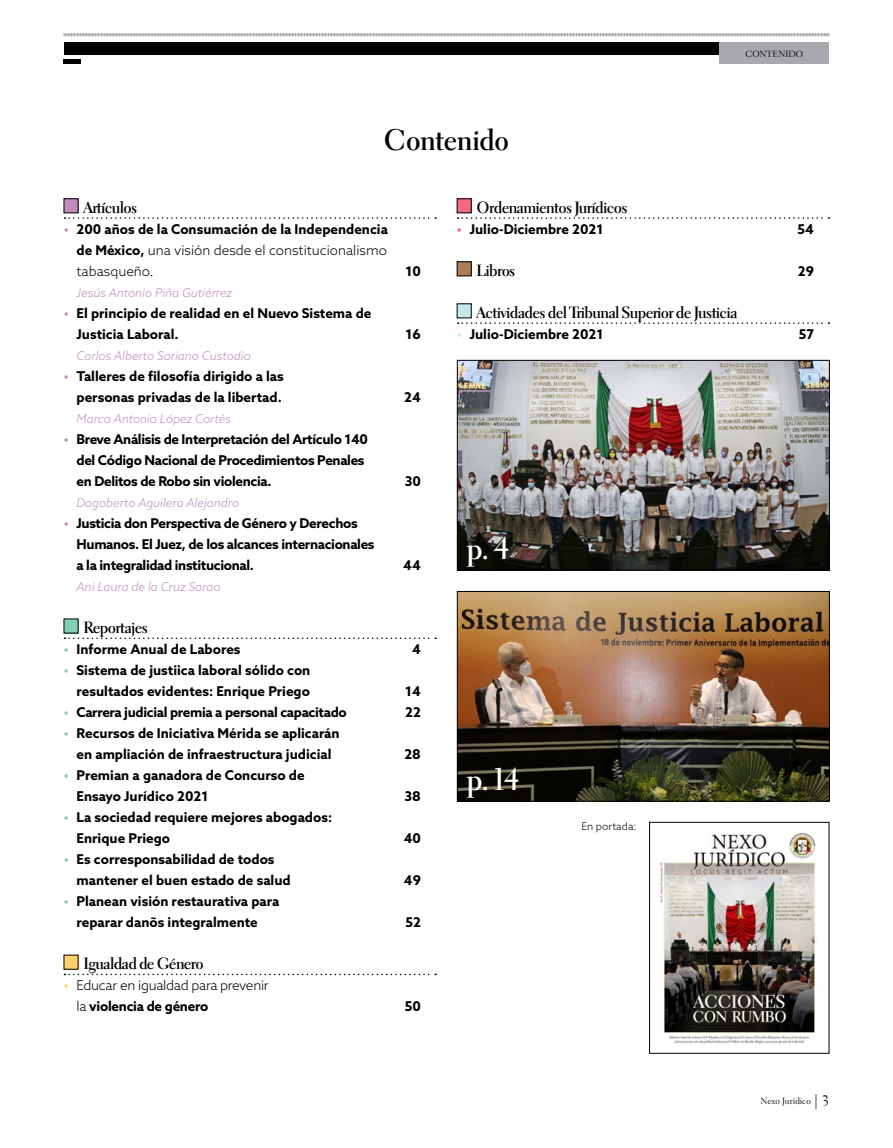
<style>
.page{position:relative;width:893px;height:1148px;background:#fff}
.page>*{position:absolute;margin:0;border:0;box-sizing:border-box;transform-origin:0 0}
.t1{font:31.5px "Electra LH Bold Display";color:#fff}
.t2{font:30px "Electra LH Bold Display";letter-spacing:.02em;color:#000}
.t3{font:16.5px "Electra LH Bold Display";color:#000}
.t4{font:700 13.5px/21px "Azo Sans";color:#000}
.t5{font:700 13.5px/21px "Azo Sans";letter-spacing:-.025em;color:#000}
.t6{font:300 13.5px/21px "Azo Sans";letter-spacing:-.02em;color:#000}
.t7{font:italic 300 12px "Azo Sans";color:#c18bbe}
.t8{font:300 10.5px "Azo Sans";color:#000}
.t9{font:9px "Electra LH";color:#000}
.t10{font:9px "Electra LH Regular Os F";color:#000}
.s1{color:#c18bbe}
.s2{font-weight:300}
.s3{color:#86ceb8}
.s4{font-weight:700;color:#ffd16e}
.s5{font-weight:700}
.s6{color:#f1697b}
.s7{color:#c4e7eb}
.s8{font-size:15px}
</style>
<div class="page">
<div style="left:64px;top:43px;width:655px;height:12px;background:#000"></div>
<hr style="left:64px;top:60px;width:17px;height:4px;background:#000">
<div style="left:719px;top:43px;width:110px;height:21px;background:#a7a9ac"></div>
<svg style="left:63px;top:33px;width:766px;height:4px;background:#c8c9cb"></svg>
<img style="left:660px;top:833px;width:157px;height:211px">
<div style="left:649px;top:822px;width:180px;height:231px;border:1px solid #000"></div>
<img style="left:459px;top:593px;width:369px;height:206px">
<div style="left:457px;top:591px;width:373px;height:210px;border:1px solid #000"></div>
<img style="left:459px;top:362px;width:369px;height:206px">
<div style="left:457px;top:360px;width:373px;height:210px;border:1px solid #000"></div>
<svg style="left:65px;top:217px;width:371px;height:2px"></svg>
<svg style="left:65px;top:637px;width:371px;height:2px"></svg>
<svg style="left:65px;top:973px;width:371px;height:2px"></svg>
<div style="left:64px;top:199px;width:14px;height:14px;background:#c18bbe"></div>
<div style="left:64px;top:198px;width:14px;height:15px;border:1px solid #000"></div>
<div style="left:64px;top:619px;width:14px;height:14px;background:#86ceb8"></div>
<div style="left:64px;top:955px;width:14px;height:14px;background:#ffd16e"></div>
<svg style="left:458px;top:217px;width:371px;height:2px"></svg>
<svg style="left:458px;top:322px;width:371px;height:2px"></svg>
<div style="left:457px;top:199px;width:14px;height:14px;background:#f1697b"></div>
<div style="left:457px;top:262px;width:14px;height:14px;background:#ad7c58"></div>
<div style="left:457px;top:261px;width:14px;height:15px;border:1px solid #000"></div>
<div style="left:457px;top:304px;width:14px;height:14px;background:#c4e7eb"></div>
<h2 class="t2" style="left:384px;top:122px;width:126px">Contenido</h2>
<p class="t10" style="left:746px;top:48px;width:59px">CONTENIDO</p>
<p class="t3" style="left:84px;top:198px;width:55px">Artículos</p>
<p class="t4" style="left:77px;top:218px;width:313px;text-align:justify;text-indent:-13px"><span class="s1">•</span> 200 años de la Consumación de la Independencia de México, <span class="s2">una visión desde el constitucionalismo tabasqueño.</span></p>
<p class="t7" style="left:77px;top:285px;width:157px">Jesús Antonio Piña Gutiérrez</p>
<p class="t4" style="left:77px;top:302px;width:296px;text-indent:-13px"><span class="s1">•</span> El principio de realidad en el Nuevo Sistema de<br>Justicia Laboral.</p>
<p class="t7" style="left:77px;top:348px;width:176px">Carlos Alberto Soriano Custodio</p>
<p class="t4" style="left:64px;top:365px;width:222px;text-align:right"><span class="s1">•</span> Talleres de filosofía dirigido a las personas privadas de la libertad.</p>
<p class="t7" style="left:77px;top:411px;width:156px">Marco Antonio López Cortés</p>
<p class="t5" style="left:77px;top:428px;width:293px;text-indent:-13px"><span class="s1">•</span> Breve Análisis de Interpretación del Artículo 140 del Código Nacional de Procedimientos Penales en Delitos de Robo sin violencia.</p>
<p class="t7" style="left:77px;top:495px;width:164px">Dagoberto Aguilera Alejandro</p>
<p class="t5" style="left:77px;top:512px;width:300px;text-indent:-13px"><span class="s1">•</span> Justicia don Perspectiva de Género y Derechos<br>Humanos. El Juez, de los alcances internacionales a la integralidad institucional.</p>
<p class="t4" style="left:405px;top:260px;width:17px">10</p>
<p class="t4" style="left:406px;top:323px;width:17px">16</p>
<p class="t4" style="left:404px;top:386px;width:18px">24</p>
<p class="t4" style="left:405px;top:470px;width:18px">30</p>
<p class="t4" style="left:403px;top:554px;width:19px">44</p>
<p class="t7" style="left:77px;top:579px;width:145px">Ani Laura de la Cruz Sarao</p>
<p class="t3" style="left:84px;top:618px;width:65px">Reportajes</p>
<p class="t4" style="left:64px;top:638px;width:178px"><span class="s3">•</span> Informe Anual de Labores</p>
<p class="t4" style="left:412px;top:638px;width:10px">4</p>
<p class="t4" style="left:64px;top:659px;width:248px;text-align:right"><span class="s3">•</span> Sistema de justiica laboral sólido con resultados evidentes: Enrique Priego</p>
<p class="t4" style="left:405px;top:680px;width:17px">14</p>
<p class="t5" style="left:64px;top:701px;width:284px"><span class="s3">•</span> Carrera judicial premia a personal capacitado</p>
<p class="t4" style="left:405px;top:701px;width:17px">22</p>
<p class="t4" style="left:64px;top:722px;width:277px;text-align:center"><span class="s3">•</span> Recursos de Iniciativa Mérida se aplicarán en ampliación de infraestructura judicial</p>
<p class="t4" style="left:404px;top:743px;width:18px">28</p>
<p class="t4" style="left:77px;top:764px;width:230px;text-indent:-13px"><span class="s3">•</span> Premian a ganadora de Concurso de<br>Ensayo Jurídico 2021</p>
<p class="t4" style="left:77px;top:806px;width:257px;text-indent:-13px"><span class="s3">•</span> La sociedad requiere mejores abogados:<br>Enrique Priego</p>
<p class="t4" style="left:77px;top:849px;width:216px;text-indent:-13px"><span class="s3">•</span> Es corresponsabilidad de todos mantener el buen estado de salud</p>
<p class="t4" style="left:77px;top:891px;width:204px;text-indent:-13px"><span class="s3">•</span> Planean visión restaurativa para reparar danõs integralmente</p>
<p class="t3" style="left:84px;top:954px;width:121px">Igualdad de Género</p>
<p class="t6" style="left:77px;top:975px;width:194px;text-indent:-13px"><span class="s4">•</span> Educar en igualdad para prevenir la <span class="s5">violencia de género</span></p>
<p class="t4" style="left:405px;top:785px;width:18px">38</p>
<p class="t4" style="left:404px;top:827px;width:19px">40</p>
<p class="t4" style="left:404px;top:870px;width:19px">49</p>
<p class="t4" style="left:405px;top:912px;width:17px">52</p>
<p class="t4" style="left:405px;top:995px;width:18px">50</p>
<p class="t3" style="left:477px;top:198px;width:152px">Ordenamientos Jurídicos</p>
<p class="t4" style="left:457px;top:218px;width:148px"><span class="s6">•</span> Julio-Diciembre 2021</p>
<p class="t4" style="left:798px;top:218px;width:18px">54</p>
<p class="t3" style="left:477px;top:261px;width:40px">Libros</p>
<p class="t4" style="left:798px;top:260px;width:18px">29</p>
<p class="t3" style="left:477px;top:303px;width:262px">Actividades del Tribunal Superior de Justicia</p>
<p class="t4" style="left:457px;top:323px;width:148px"><span class="s7">•</span> Julio-Diciembre 2021</p>
<p class="t4" style="left:799px;top:323px;width:17px">57</p>
<h1 class="t1" style="left:467px;top:530px;width:43px">p. 4</h1>
<h1 class="t1" style="left:467px;top:761px;width:53px">p. 14</h1>
<p class="t8" style="left:581px;top:820px;width:57px">En portada:</p>
<p class="t9" style="left:760px;top:1095px;width:70px">Nexo Jurídico <span class="s8">| 3</span></p>
</div>
